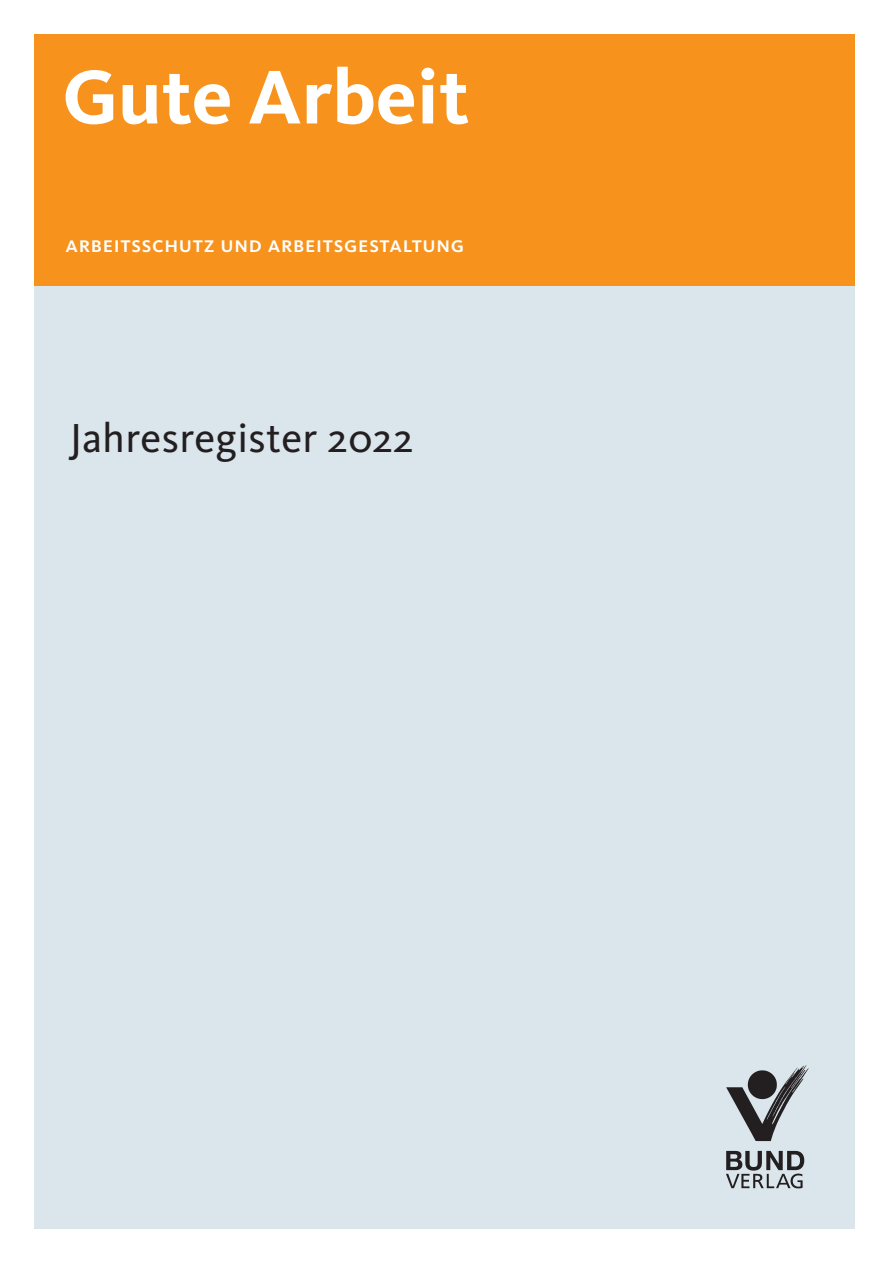
<style>
.page{position:relative;width:893px;height:1263px;background:#fff}
.page>*{position:absolute;margin:0;border:0;box-sizing:border-box;transform-origin:0 0}
.t1{font:700 78.75px "Kievit Pro";color:#fff}
.t2{font:42px "Kievit Pro";letter-spacing:.01em;color:#231f20}
.t3{font:500 22.5px "Kievit OT";letter-spacing:.03em;color:#fff}
</style>
<div class="page">
<div style="left:34px;top:286px;width:821px;height:943px;background:#dae5ec"></div>
<div style="left:34px;top:34px;width:821px;height:252px;background:#f7931d"></div>
<img style="left:726px;top:1065px;width:83px;height:124px">
<h1 class="t1" style="left:62px;top:50px;width:409px">Gute Arbeit</h1>
<p class="t3" style="left:65px;top:231px;width:400px">arbeitsschutz und arbeitsgestaltung</p>
<h2 class="t2" style="left:70px;top:412px;width:345px">Jahresregister 2022</h2>
</div>
